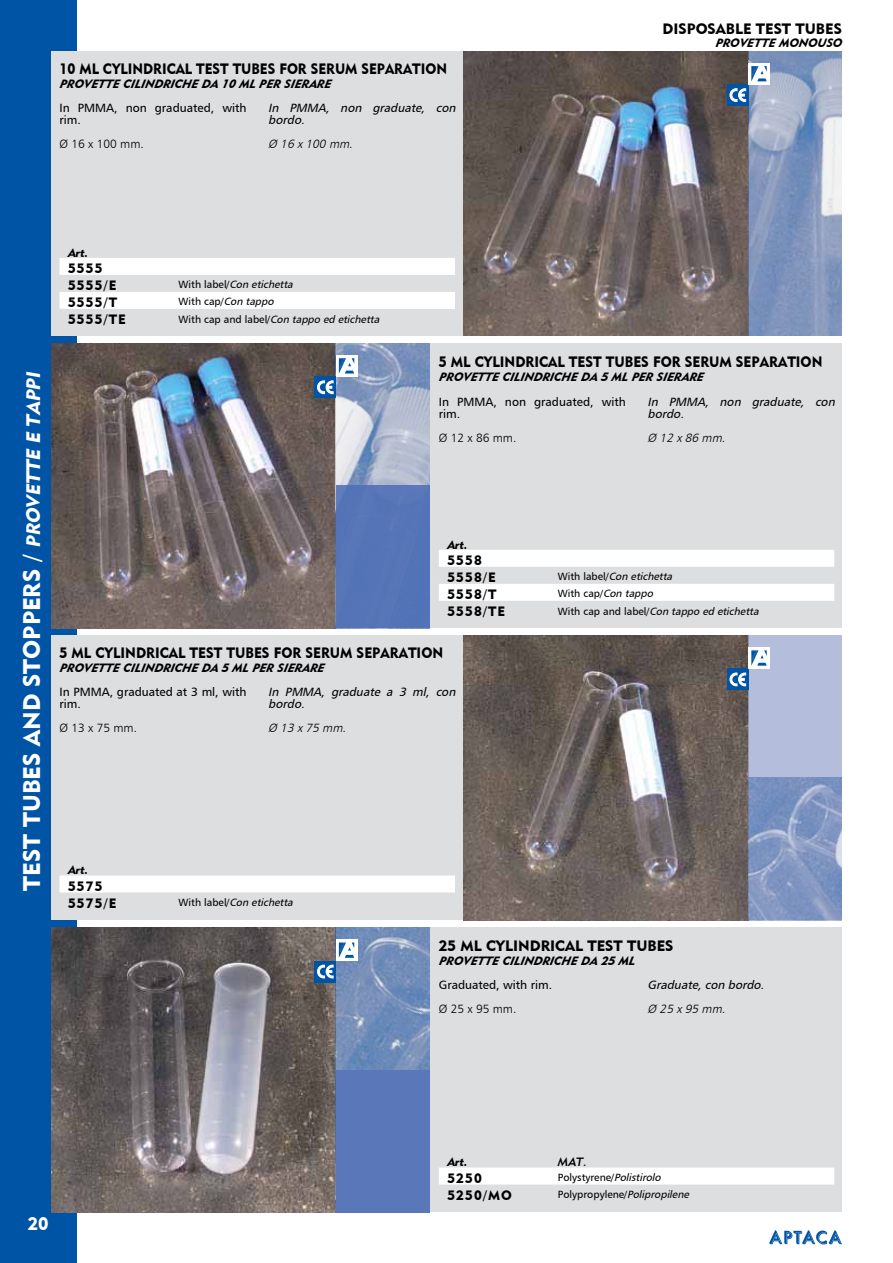
<style>
.page{position:relative;width:893px;height:1263px;background:#fff}
.page>*{position:absolute;margin:0;border:0;box-sizing:border-box;transform-origin:0 0}
.t1{font:24px "Geometric 415 BT Black A";color:#fff}
.t2{font:18px "Geometric 415 BT Black A";color:#fff}
.t3{font:15px "Geometric 415 BT Black A";color:#000;scale:.93 1}
.t4{font:15px "Geometric 415 BT Black A";color:#000}
.t5{font:15px "Geometric 415 BT Black A";color:#000;scale:.92 1}
.t6{font:13.5px/16.8px "Geometric 415 BT Black A";letter-spacing:.08em;color:#000}
.t7{font:italic 12px "Geometric 415 BT Black Italic A";color:#000}
.t8{font:12px/12px "Humanist 777 BT Roman B";color:#000}
.t9{font:italic 12px/12px "Humanist 777 BT Roman B";color:#000}
.t10{font:italic 12px "Humanist 777 BT Light B";color:#000}
.t11{font:12px "Humanist 777 BT Light B";color:#000}
.t12{font:12px "Geometric 415 BT Black Italic A";color:#000}
.t13{font:12px "Geometric 415 BT Medium Italic A";color:#000}
.t14{font:italic 10.5px "Humanist 777 BT Roman B";color:#000}
.t15{font:10.5px "Humanist 777 BT Roman B";color:#000}
.s1{font-style:italic;font-size:19.5px}
.s2{font-style:normal}
.s3{font-style:italic}
</style>
<div class="page">
<div style="left:0;top:0;width:76px;height:1263px;background:#0054a6"></div>
<svg style="left:769px;top:1230px;width:73px;height:14px"></svg>
<div style="left:51px;top:51px;width:791px;height:285px;background:#dddee0"></div>
<div style="left:51px;top:343px;width:791px;height:285px;background:#dddee0"></div>
<div style="left:51px;top:635px;width:791px;height:285px;background:#dddee0"></div>
<div style="left:51px;top:927px;width:791px;height:285px;background:#dddee0"></div>
<img style="left:463px;top:51px;width:267px;height:285px">
<img style="left:51px;top:343px;width:266px;height:285px">
<img style="left:463px;top:635px;width:267px;height:285px">
<img style="left:51px;top:927px;width:266px;height:285px">
<div style="left:60px;top:875px;width:395px;height:17px;background:#fff"></div>
<div style="left:439px;top:1167px;width:395px;height:17px;background:#fff"></div>
<svg style="left:60px;top:258px;width:395px;height:51px"></svg>
<svg style="left:439px;top:550px;width:395px;height:51px"></svg>
<div style="left:727px;top:84px;width:21px;height:22px;background:#0054a6"></div>
<svg style="left:730px;top:51px;width:112px;height:285px;background:#8895b0"></svg>
<div style="left:727px;top:669px;width:21px;height:21px;background:#0054a6"></div>
<svg style="left:730px;top:635px;width:112px;height:285px;background:#919cb9"></svg>
<div style="left:315px;top:377px;width:21px;height:21px;background:#0054a6"></div>
<svg style="left:317px;top:343px;width:112px;height:285px;background:#7b8bb0"></svg>
<div style="left:315px;top:961px;width:21px;height:21px;background:#0054a6"></div>
<svg style="left:317px;top:927px;width:112px;height:285px;background:#6a80ab"></svg>
<p class="t5" style="left:60px;top:60px;width:423px">10 ML CYLINDRICAL TEST TUBES FOR SERUM SEPARATION</p>
<p class="t9" style="left:268px;top:102px;width:192px">In PMMA, non graduate, con bordo.</p>
<p class="t10" style="left:268px;top:137px;width:89px">Ø 16 x100 mm.</p>
<p class="t7" style="left:60px;top:77px;width:276px">PROVETTE CILINDRICHE DA 10 ML PER SIERARE</p>
<p class="t8" style="left:60px;top:102px;width:189px">In PMMA, non graduated, with rim.</p>
<p class="t11" style="left:60px;top:137px;width:86px">Ø 16 x 100 mm.</p>
<p class="t4" style="left:663px;top:19px;width:181px">DISPOSABLE TEST TUBES</p>
<p class="t7" style="left:715px;top:35px;width:131px">PROVETTE MONOUSO</p>
<h1 class="t1" style="left:17px;top:890px;width:523px;rotate:-90deg">TEST TUBES AND STOPPERS / <span class="s1">PROVETTE E TAPPI</span></h1>
<p class="t12" style="left:68px;top:246px;width:22px">Art.</p>
<p class="t6" style="left:68px;top:260px;width:50px">5555<br>5555/E</p>
<p class="t14" style="left:179px;top:278px;width:118px"><span class="s2">W i t h l a b e l/</span>Con etichetta</p>
<p class="t6" style="left:68px;top:293px;width:51px">5555/T</p>
<p class="t15" style="left:179px;top:295px;width:99px">With cap/<span class="s3">Con tappo</span></p>
<p class="t6" style="left:68px;top:311px;width:59px">5555/TE</p>
<p class="t14" style="left:179px;top:313px;width:205px"><span class="s2">W i t h c a p a n d l a b e l/</span>Con tappo ed etichetta</p>
<p class="t3" style="left:439px;top:353px;width:414px">5 ML CYLINDRICAL TEST TUBES FOR SERUM SEPARATION</p>
<p class="t9" style="left:648px;top:395px;width:192px">In PMMA, non graduate, con bordo.</p>
<p class="t10" style="left:648px;top:430px;width:82px">Ø 12 x86 mm.</p>
<p class="t7" style="left:439px;top:370px;width:269px">PROVETTE CILINDRICHE DA 5 ML PER SIERARE</p>
<p class="t8" style="left:439px;top:395px;width:189px">In PMMA, non graduated, with rim.</p>
<p class="t11" style="left:439px;top:430px;width:79px">Ø 12 x 86 mm.</p>
<p class="t12" style="left:447px;top:537px;width:22px">Art.</p>
<p class="t6" style="left:447px;top:552px;width:50px">5558<br>5558/E</p>
<p class="t14" style="left:558px;top:570px;width:118px"><span class="s2">W i t h l a b e l/</span>Con etichetta</p>
<p class="t6" style="left:447px;top:585px;width:51px">5558/T</p>
<p class="t15" style="left:558px;top:587px;width:99px">With cap/<span class="s3">Con tappo</span></p>
<p class="t6" style="left:447px;top:603px;width:59px">5558/TE</p>
<p class="t14" style="left:558px;top:605px;width:205px"><span class="s2">W i t h c a p a n d l a b e l/</span>Con tappo ed etichetta</p>
<p class="t3" style="left:60px;top:643px;width:414px">5 ML CYLINDRICAL TEST TUBES FOR SERUM SEPARATION</p>
<p class="t9" style="left:268px;top:686px;width:192px">In PMMA, graduate a 3 ml, con bordo.</p>
<p class="t10" style="left:268px;top:721px;width:82px">Ø 13 x75 mm.</p>
<p class="t7" style="left:60px;top:660px;width:269px">PROVETTE CILINDRICHE DA 5 ML PER SIERARE</p>
<p class="t8" style="left:60px;top:686px;width:189px">In PMMA, graduated at 3 ml, with rim.</p>
<p class="t11" style="left:60px;top:721px;width:79px">Ø 13 x 75 mm.</p>
<p class="t12" style="left:68px;top:862px;width:22px">Art.</p>
<p class="t6" style="left:68px;top:877px;width:50px">5575<br>5575/E</p>
<p class="t14" style="left:179px;top:896px;width:118px"><span class="s2">W i t h l a b e l/</span>Con etichetta</p>
<p class="t4" style="left:439px;top:936px;width:236px">25 ML CYLINDRICAL TEST TUBES</p>
<p class="t9" style="left:648px;top:979px;width:121px">Graduate,con bordo.</p>
<p class="t10" style="left:648px;top:1002px;width:82px">Ø 25 x95 mm.</p>
<p class="t7" style="left:439px;top:953px;width:200px">PROVETTE CILINDRICHE DA 25 ML</p>
<p class="t8" style="left:439px;top:979px;width:115px">Graduated, with rim.</p>
<p class="t11" style="left:439px;top:1002px;width:79px">Ø 25 x 95 mm.</p>
<h2 class="t2" style="left:28px;top:1212px;width:22px">20</h2>
<p class="t12" style="left:447px;top:1154px;width:22px">Art.</p>
<p class="t13" style="left:558px;top:1154px;width:30px">MAT.</p>
<p class="t6" style="left:447px;top:1169px;width:36px">5250</p>
<p class="t15" style="left:558px;top:1171px;width:107px">Polystyrene/<span class="s3">Polistirolo</span></p>
<p class="t6" style="left:447px;top:1186px;width:66px">5250/MO</p>
<p class="t15" style="left:558px;top:1188px;width:135px">Polypropylene/<span class="s3">Polipropilene</span></p>
</div>
